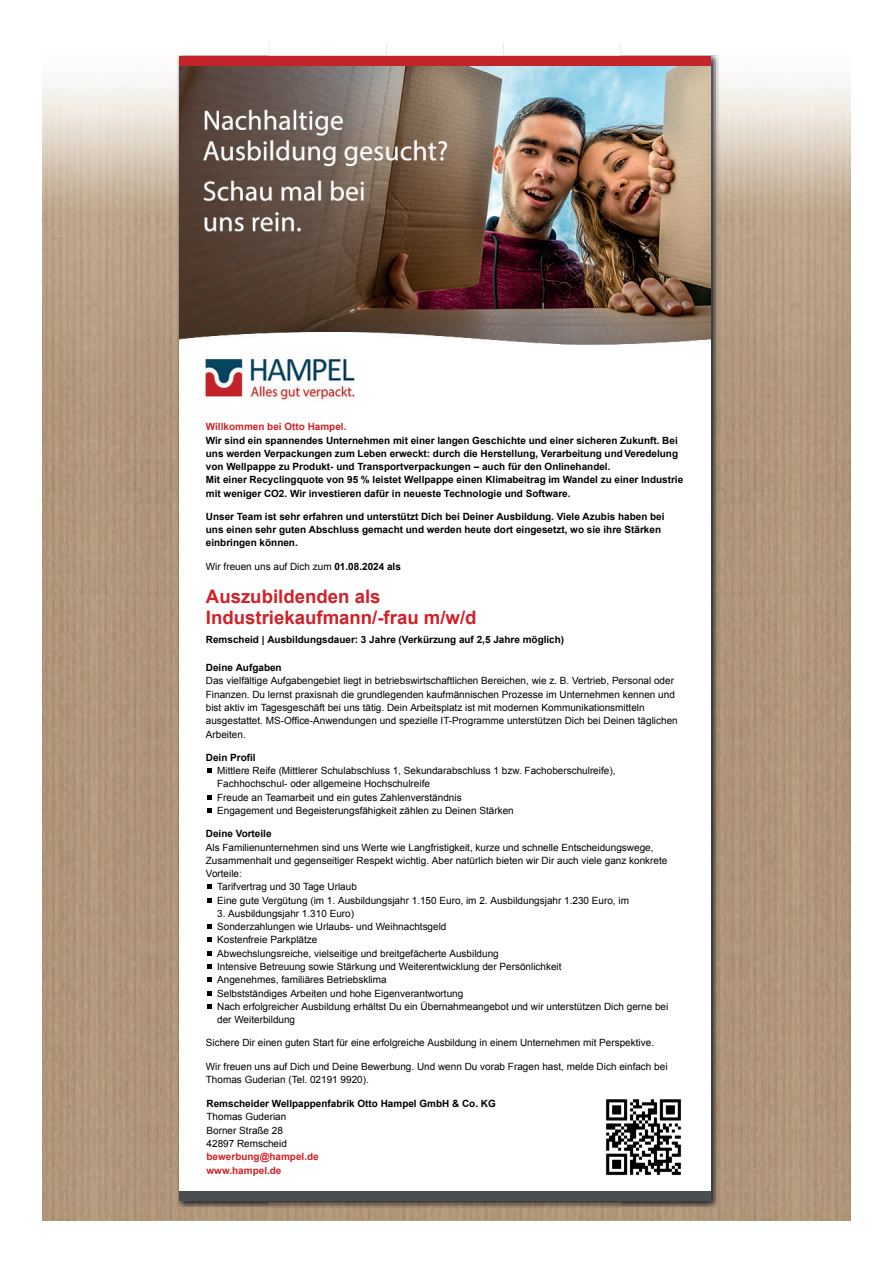
<style>
.page{position:relative;width:893px;height:1263px;background:#fff}
.page>*{position:absolute;margin:0;border:0;box-sizing:border-box;transform-origin:0 0}
.t1{font:700 18.6px/21.3px "Arial";color:#d12028}
.t2{font:9.9px/13.4px "Arial";color:#000001}
.t3{font:700 9.9px/13.4px "Arial";color:#000001}
.t4{font:700 9.9px/13.4px "Arial";color:#d12028}
.s1{font-weight:700}
</style>
<div class="page">
<img style="left:43px;top:43px;width:807px;height:1177px">
<img style="left:270px;top:55px;width:350px;height:2px">
<img style="left:620px;top:55px;width:98px;height:1153px">
<img style="left:270px;top:1200px;width:350px;height:8px">
<div style="left:179px;top:420px;width:532px;height:761px;background:#fff"></div>
<svg style="left:207px;top:769px;width:4px;height:3px"></svg>
<svg style="left:207px;top:795px;width:4px;height:4px"></svg>
<svg style="left:207px;top:808px;width:4px;height:4px"></svg>
<svg style="left:207px;top:885px;width:4px;height:4px"></svg>
<svg style="left:207px;top:898px;width:4px;height:4px"></svg>
<svg style="left:207px;top:925px;width:4px;height:4px"></svg>
<svg style="left:207px;top:938px;width:4px;height:4px"></svg>
<svg style="left:207px;top:951px;width:4px;height:4px"></svg>
<svg style="left:207px;top:964px;width:4px;height:4px"></svg>
<svg style="left:207px;top:978px;width:4px;height:4px"></svg>
<svg style="left:207px;top:991px;width:4px;height:4px"></svg>
<svg style="left:207px;top:1004px;width:4px;height:4px"></svg>
<img style="left:179px;top:57px;width:532px;height:353px">
<img style="left:606px;top:1099px;width:76px;height:77px">
<div style="left:179px;top:1191px;width:532px;height:9px;background:#4b4e50"></div>
<p class="t4" style="left:206px;top:420px;width:142px">Willkommen bei Otto Hampel.</p>
<p class="t3" style="left:206px;top:434px;width:479px">Wir sind ein spannendes Unternehmen mit einer langen Geschichte und einer sicheren Zukunft. Bei uns werden Verpackungen zum Leben erweckt: durch die Herstellung, Verarbeitung und Veredelung von Wellpappe zu Produkt- und Transportverpackungen – auch für den Onlinehandel.<br>Mit einer Recyclingquote von 95 % leistet Wellpappe einen Klimabeitrag im Wandel zu einer Industrie mit weniger CO2. Wir investieren dafür in neueste Technologie und Software.</p>
<p class="t3" style="left:206px;top:510px;width:460px">Unser Team ist sehr erfahren und unterstützt Dich bei Deiner Ausbildung. Viele Azubis haben bei uns einen sehr guten Abschluss gemacht und werden heute dort eingesetzt, wo sie ihre Stärken einbringen können.</p>
<p class="t2" style="left:206px;top:560px;width:197px">Wir freuen uns auf Dich zum <span class="s1">01.08.2024 als</span></p>
<h1 class="t1" style="left:206px;top:586px;width:272px">Auszubildenden als<br>Industriekaufmann/-frau m/w/d</h1>
<p class="t3" style="left:206px;top:633px;width:360px">Remscheid | Ausbildungsdauer: 3 Jahre (Verkürzung auf 2,5 Jahre möglich)</p>
<p class="t3" style="left:206px;top:661px;width:77px">Deine Aufgaben</p>
<p class="t2" style="left:206px;top:674px;width:473px">Das vielfältige Aufgabengebiet liegt in betriebswirtschaftlichen Bereichen, wie z. B. Vertrieb, Personal oder Finanzen. Du lernst praxisnah die grundlegenden kaufmännischen Prozesse im Unternehmen kennen und bist aktiv im Tagesgeschäft bei uns tätig. Dein Arbeitsplatz ist mit modernen Kommunikationsmitteln ausgestattet. MS-Office-Anwendungen und spezielle IT-Programme unterstützen Dich bei Deinen täglichen Arbeiten.</p>
<p class="t3" style="left:206px;top:751px;width:51px">Dein Profil</p>
<p class="t2" style="left:217px;top:764px;width:400px">Mittlere Reife (Mittlerer Schulabschluss 1, Sekundarabschluss 1 bzw. Fachoberschulreife), Fachhochschul- oder allgemeine Hochschulreife<br>Freude an Teamarbeit und ein gutes Zahlenverständnis<br>Engagement und Begeisterungsfähigkeit zählen zu Deinen Stärken</p>
<p class="t3" style="left:206px;top:827px;width:67px">Deine Vorteile</p>
<p class="t2" style="left:206px;top:840px;width:449px">Als Familienunternehmen sind uns Werte wie Langfristigkeit, kurze und schnelle Entscheidungswege,</p>
<p class="t2" style="left:206px;top:854px;width:463px">Zusammenhalt und gegenseitiger Respekt wichtig. Aber natürlich bieten wir Dir auch viele ganz konkrete</p>
<p class="t2" style="left:206px;top:867px;width:38px">Vorteile:</p>
<p class="t2" style="left:217px;top:880px;width:141px">Tarifvertrag und 30 Tage Urlaub</p>
<p class="t2" style="left:217px;top:893px;width:413px">Eine gute Vergütung (im 1. Ausbildungsjahr 1.150 Euro, im 2. Ausbildungsjahr 1.230 Euro, im</p>
<p class="t2" style="left:217px;top:907px;width:453px">3. Ausbildungsjahr 1.310 Euro)<br>Sonderzahlungen wie Urlaubs- und Weihnachtsgeld<br>Kostenfreie Parkplätze<br>Abwechslungsreiche, vielseitige und breitgefächerte Ausbildung<br>Intensive Betreuung sowie Stärkung und Weiterentwicklung der Persönlichkeit<br>Angenehmes, familiäres Betriebsklima<br>Selbstständiges Arbeiten und hohe Eigenverantwortung<br>Nach erfolgreicher Ausbildung erhältst Du ein Übernahmeangebot und wir unterstützen Dich gerne bei der Weiterbildung</p>
<p class="t2" style="left:206px;top:1036px;width:450px">Sichere Dir einen guten Start für eine erfolgreiche Ausbildung in einem Unternehmen mit Perspektive.</p>
<p class="t2" style="left:206px;top:1060px;width:463px">Wir freuen uns auf Dich und Deine Bewerbung. Und wenn Du vorab Fragen hast, melde Dich einfach bei<br>Thomas Guderian (Tel. 02191 9920).</p>
<p class="t3" style="left:207px;top:1097px;width:291px">Remscheider Wellpappenfabrik Otto Hampel GmbH &amp; Co. KG</p>
<p class="t2" style="left:207px;top:1110px;width:82px">Thomas Guderian<br>Borner Straße 28<br>42897 Remscheid</p>
<p class="t4" style="left:207px;top:1150px;width:114px">bewerbung@hampel.de www.hampel.de</p>
</div>
